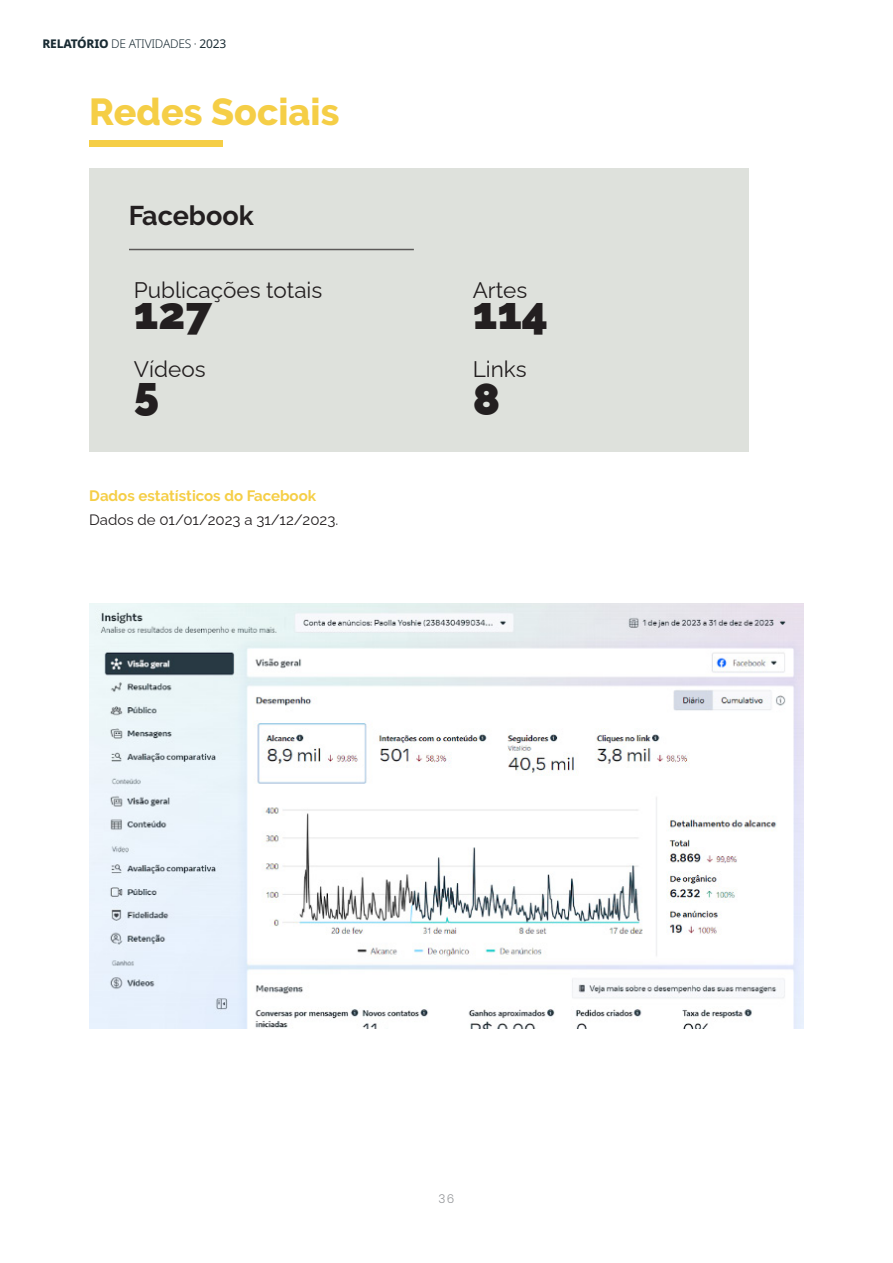
<style>
.page{position:relative;width:893px;height:1263px;background:#fff}
.page>*{position:absolute;margin:0;border:0;box-sizing:border-box;transform-origin:0 0}
.Paragraph_Style_14{font:100 45px "Raleway";color:#231f20}
.Paragraph_Style_10{font:800 37.5px "Raleway";color:#f5ce46}
.Paragraph_Style_20{font:700 27px "Raleway";color:#231f20}
.Paragraph_Style_14-2{font:100 22.5px "Raleway";color:#231f20}
.Paragraph_Style_14-3{font:100 15px "Raleway";color:#231f20}
.Paragraph_Style_14-4{font:700 15px "Raleway";color:#f5ce46}
.t1{font:300 12px "Noto Sans";letter-spacing:-.02em;color:#192b33}
.t2{font:300 12px "Poppins";color:#939598}
.s1{font-weight:800}
.s2{font-weight:400}
</style>
<div class="page">
<div style="left:89px;top:168px;width:659px;height:283px;background:#dee1dc"></div>
<div style="left:89px;top:140px;width:134px;height:7px;background:#f5ce46"></div>
<hr style="left:129px;top:249px;width:285px;height:1px;background:#231f20">
<img style="left:89px;top:604px;width:715px;height:425px">
<p class="t1" style="left:43px;top:37px;width:185px"><span class="s1">RELATÓRIO</span> DE ATIVIDADES · <span class="s2">2023</span></p>
<p class="Paragraph_Style_10" style="left:89px;top:90px;width:252px">Redes Sociais</p>
<p class="Paragraph_Style_20" style="left:129px;top:200px;width:126px">Facebook</p>
<p class="Paragraph_Style_14-2" style="left:134px;top:272px;width:190px">Publicações totais</p>
<p class="Paragraph_Style_14" style="left:134px;top:277px;width:80px">127</p>
<p class="Paragraph_Style_14-2" style="left:134px;top:351px;width:73px">Vídeos</p>
<p class="Paragraph_Style_14" style="left:134px;top:357px;width:27px">5</p>
<p class="Paragraph_Style_14-4" style="left:89px;top:487px;width:228px">Dados estatísticos do Facebook</p>
<p class="Paragraph_Style_14-3" style="left:89px;top:508px;width:250px">Dados de 01/01/2023 a 31/12/2023.</p>
<p class="Paragraph_Style_14-2" style="left:473px;top:272px;width:56px">Artes</p>
<p class="Paragraph_Style_14" style="left:473px;top:277px;width:77px">114</p>
<p class="Paragraph_Style_14-2" style="left:473px;top:351px;width:55px">Links</p>
<p class="Paragraph_Style_14" style="left:473px;top:363px;width:29px">8</p>
<p class="t2" style="left:439px;top:1192px;width:17px">36</p>
</div>
